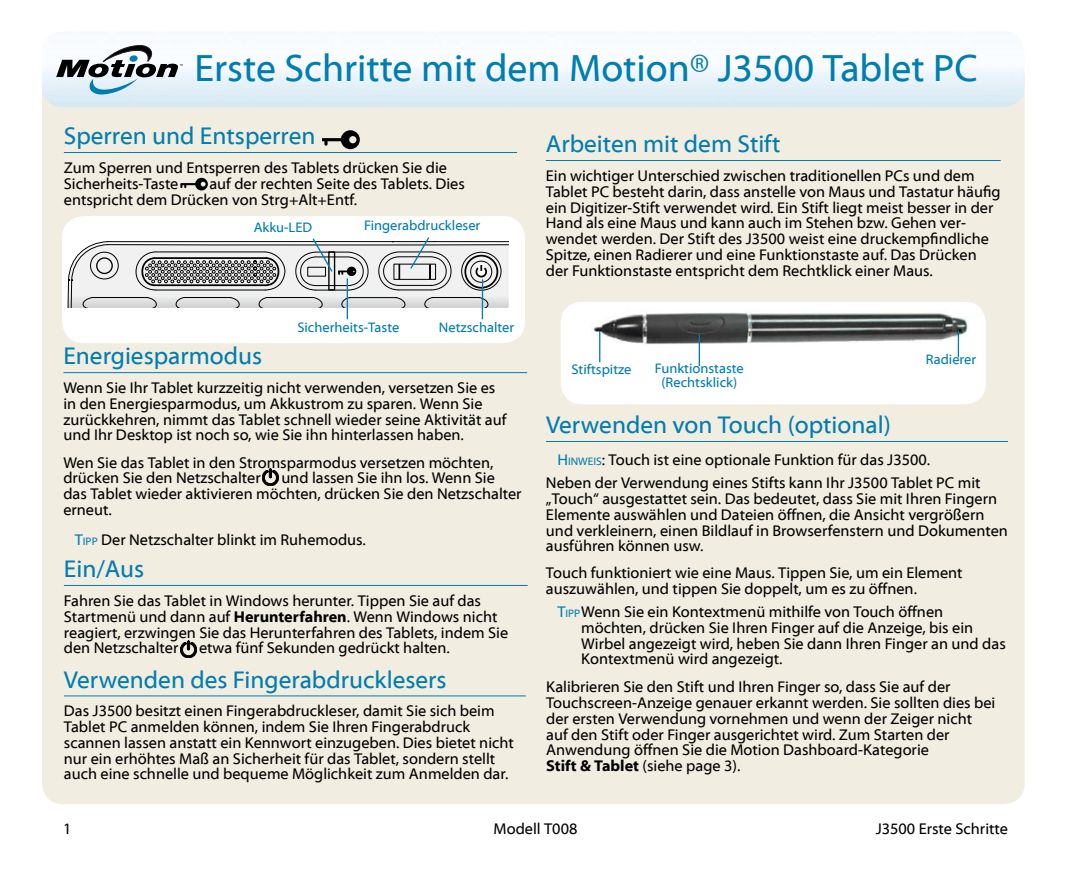
<style>
.page{position:relative;width:1071px;height:882px;background:#fff}
.page>*{position:absolute;margin:0;border:0;box-sizing:border-box;transform-origin:0 0}
.t1{font:38.5px "Myriad Web Pro";color:#007db1}
.t2{font:24.5px "Myriad Web Pro";color:#007db1}
.t3{font:15.75px/15.8px "Myriad Web Pro";color:#000}
.t4{font:14px/14px "Myriad Web Pro";color:#007db1;text-align:center}
.s1{color:#007db1}
.s2{font-size:11.03px;color:#007db1}
.s3{font-weight:700}
</style>
<div class="page">
<div style="left:42px;top:57px;width:983px;height:747px;background:#f1ede1;border-radius:21px"></div>
<img style="left:42px;top:32px;width:983px;height:75px">
<hr style="left:63px;top:372px;width:464px;height:1px;background:#007db1">
<svg style="left:262px;top:469px;width:17px;height:17px"></svg>
<hr style="left:64px;top:152px;width:453px;height:1px;background:#007db1">
<svg style="left:180px;top:178px;width:28px;height:12px"></svg>
<svg style="left:322px;top:130px;width:38px;height:19px"></svg>
<hr style="left:546px;top:160px;width:455px;height:1px;background:#007db1">
<div style="left:561px;top:302px;width:425px;height:102px;background:#fff;border-radius:21px"></div>
<img style="left:593px;top:312px;width:375px;height:35px">
<hr style="left:699px;top:334px;width:1px;height:32px;background:#007db1">
<hr style="left:599px;top:331px;width:1px;height:31px;background:#007db1">
<svg style="left:958px;top:331px;width:1px;height:26px"></svg>
<hr style="left:546px;top:441px;width:462px;height:1px;background:#007db1">
<hr style="left:64px;top:695px;width:462px;height:1px;background:#007db1">
<hr style="left:64px;top:585px;width:464px;height:1px;background:#007db1">
<svg style="left:180px;top:641px;width:17px;height:17px"></svg>
<svg style="left:56px;top:45px;width:127px;height:49px"></svg>
<div style="left:63px;top:217px;width:461px;height:125px;background:#fff;border-radius:21px"></div>
<div style="left:62px;top:216px;width:463px;height:127px;border:2px solid #fff;border-radius:21px"></div>
<svg style="left:68px;top:237px;width:441px;height:83px"></svg>
<h1 class="t1" style="left:195px;top:47px;width:785px">Erste Schritte mit dem Motion® J3500 Tablet PC</h1>
<h2 class="t2" style="left:64px;top:123px;width:253px">Sperren und Entsperren</h2>
<p class="t3" style="left:64px;top:160px;width:385px">Zum Sperren und Entsperren des Tablets drücken Sie die<br>Sicherheits-Taste</p>
<p class="t3" style="left:64px;top:176px;width:403px;text-indent:146px">auf der rechten Seite des Tablets. Dies entspricht dem Drücken von Strg+Alt+Entf.</p>
<p class="t4" style="left:254px;top:221px;width:60px">Akku-LED</p>
<p class="t4" style="left:364px;top:219px;width:118px">Fingerabdruckleser</p>
<p class="t4" style="left:297px;top:320px;width:103px">Sicherheits-Taste</p>
<p class="t4" style="left:439px;top:320px;width:77px">Netzschalter</p>
<h2 class="t2" style="left:63px;top:343px;width:200px">Energiesparmodus</h2>
<p class="t3" style="left:63px;top:380px;width:445px">Wenn Sie Ihr Tablet kurzzeitig nicht verwenden, versetzen Sie es in den Energiesparmodus, um Akkustrom zu sparen. Wenn Sie zurückkehren, nimmt das Tablet schnell wieder seine Aktivität auf und Ihr Desktop ist noch so, wie Sie ihn hinterlassen haben.</p>
<p class="t3" style="left:63px;top:455px;width:432px">Wen Sie das Tablet in den Stromsparmodus versetzen möchten, drücken Sie den Netzschalter</p>
<p class="t3" style="left:63px;top:471px;width:460px;text-indent:218px">und lassen Sie ihn los. Wenn Sie das Tablet wieder aktivieren möchten, drücken Sie den Netzschalter erneut.</p>
<p class="t3" style="left:75px;top:532px;width:293px"><span class="s1">T</span><span class="s2">IPP</span> Der Netzschalter blinkt im Ruhemodus.</p>
<h2 class="t2" style="left:64px;top:556px;width:82px">Ein/Aus</h2>
<p class="t3" style="left:64px;top:593px;width:446px">Fahren Sie das Tablet in Windows herunter. Tippen Sie auf das Startmenü und dann auf <span class="s3">Herunterfahren</span>. Wenn Windows nicht reagiert, erzwingen Sie das Herunterfahren des Tablets, indem Sie den Netzschalter</p>
<p class="t3" style="left:199px;top:640px;width:252px">etwa fünf Sekunden gedrückt halten.</p>
<h2 class="t2" style="left:64px;top:666px;width:384px">Verwenden des Fingerabdrucklesers</h2>
<p class="t3" style="left:64px;top:704px;width:451px">Das J3500 besitzt einen Fingerabdruckleser, damit Sie sich beim Tablet PC anmelden können, indem Sie Ihren Fingerabdruck scannen lassen anstatt ein Kennwort einzugeben. Dies bietet nicht nur ein erhöhtes Maß an Sicherheit für das Tablet, sondern stellt auch eine schnelle und bequeme Möglichkeit zum Anmelden dar.</p>
<h2 class="t2" style="left:546px;top:131px;width:236px">Arbeiten mit dem Stift</h2>
<p class="t3" style="left:546px;top:168px;width:456px">Ein wichtiger Unterschied zwischen traditionellen PCs und dem Tablet PC besteht darin, dass anstelle von Maus und Tastatur häufig ein Digitizer-Stift verwendet wird. Ein Stift liegt meist besser in der Hand als eine Maus und kann auch im Stehen bzw. Gehen ver&shy;wendet werden. Der Stift des J3500 weist eine druckempfindliche Spitze, einen Radierer und eine Funktionstaste auf. Das Drücken der Funktionstaste entspricht dem Rechtklick einer Maus.</p>
<p class="t4" style="left:571px;top:362px;width:62px">Stiftspitze</p>
<p class="t4" style="left:655px;top:362px;width:90px">Funktionstaste (Rechtsklick)</p>
<p class="t4" style="left:926px;top:352px;width:52px">Radierer</p>
<h2 class="t2" style="left:546px;top:412px;width:346px">Verwenden von Touch (optional)</h2>
<p class="t3" style="left:546px;top:448px;width:436px;line-height:23.6px;text-indent:11px"><span class="s1">H</span><span class="s2">INWEIS</span>: Touch ist eine optionale Funktion für das J3500.<br>Neben der Verwendung eines Stifts kann Ihr J3500 Tablet PC mit</p>
<p class="t3" style="left:546px;top:491px;width:464px">„Touch“ ausgestattet sein. Das bedeutet, dass Sie mit Ihren Fingern Elemente auswählen und Dateien öffnen, die Ansicht vergrößern und verkleinern, einen Bildlauf in Browserfenstern und Dokumenten ausführen können usw.</p>
<p class="t3" style="left:546px;top:566px;width:418px">Touch funktioniert wie eine Maus. Tippen Sie, um ein Element auszuwählen, und tippen Sie doppelt, um es zu öffnen.</p>
<p class="t3" style="left:581px;top:604px;width:426px;text-indent:-24px"><span class="s1">T</span><span class="s2">IPP</span>Wenn Sie ein Kontextmenü mithilfe von Touch öffnen möchten, drücken Sie Ihren Finger auf die Anzeige, bis ein Wirbel angezeigt wird, heben Sie dann Ihren Finger an und das Kontextmenü wird angezeigt.</p>
<p class="t3" style="left:546px;top:680px;width:451px">Kalibrieren Sie den Stift und Ihren Finger so, dass Sie auf der Touchscreen-Anzeige genauer erkannt werden. Sie sollten dies bei der ersten Verwendung vornehmen und wenn der Zeiger nicht auf den Stift oder Finger ausgerichtet wird. Zum Starten der Anwendung öffnen Sie die Motion Dashboard-Kategorie<br><span class="s3">Stift &amp; Tablet</span> (siehe page 3).</p>
<p class="t3" style="left:63px;top:822px;width:10px">1</p>
<p class="t3" style="left:494px;top:822px;width:85px">Modell T008</p>
<p class="t3" style="left:876px;top:822px;width:134px">J3500 Erste Schritte</p>
</div>
